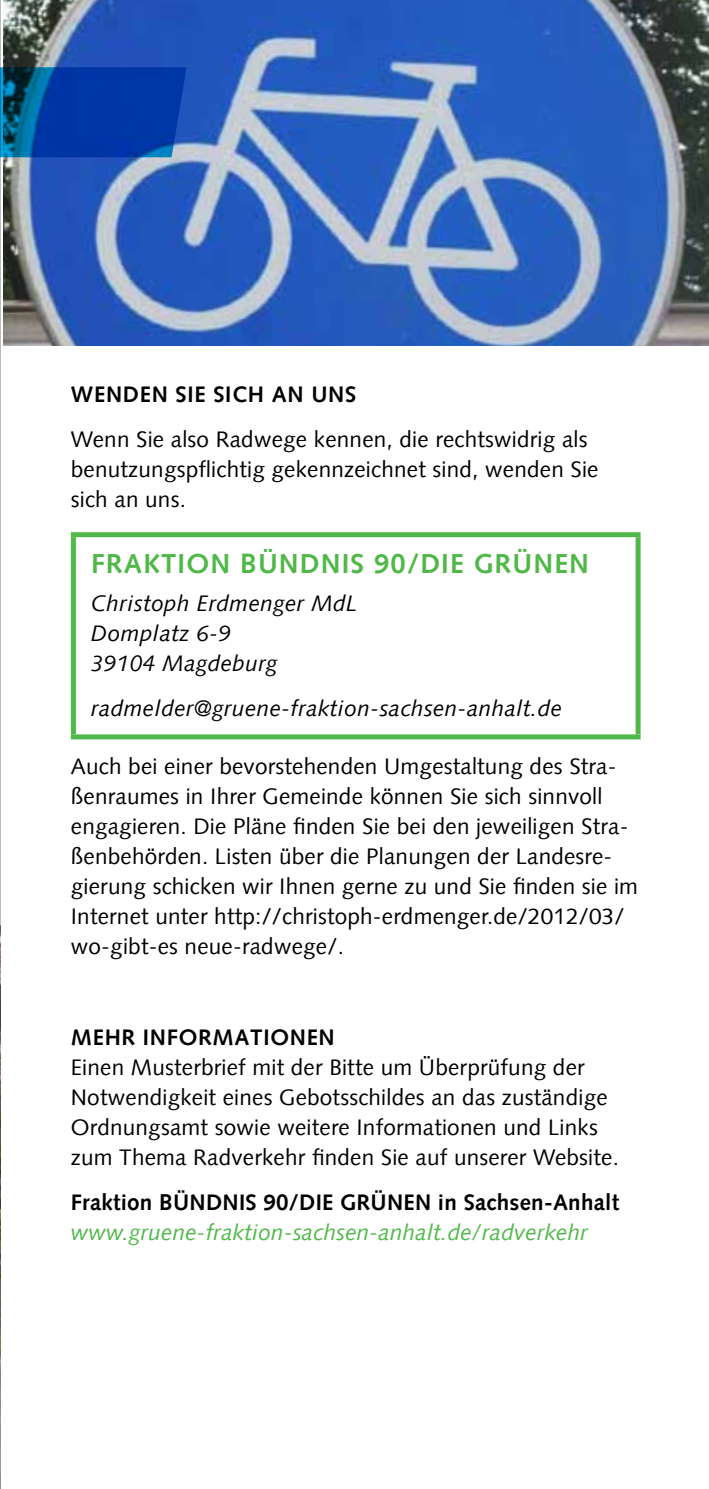
<style>
.page{position:relative;width:709px;height:1489px;background:#fff}
.page>*{position:absolute;margin:0;border:0;box-sizing:border-box;transform-origin:0 0}
.t1{font:700 27.5px "Syntax Com";letter-spacing:.04em;color:#50b848}
.t2{font:22.5px/30px "Syntax Com";letter-spacing:.01em;color:#000}
.t3{font:italic 22.5px/30px "Syntax Com";letter-spacing:.02em;color:#000}
.t4{font:700 22.5px "Syntax Com";letter-spacing:.03em;color:#000}
.t5{font:italic 22.5px "Syntax Com";letter-spacing:.01em;color:#50b848}
</style>
<div class="page">
<hr style="left:0;top:0;width:1px;height:1488px;background:#939598">
<div style="left:71px;top:532px;width:569px;height:5px;background:#50b848"></div>
<div style="left:71px;top:537px;width:5px;height:197px;background:#50b848"></div>
<div style="left:635px;top:537px;width:5px;height:197px;background:#50b848"></div>
<div style="left:71px;top:734px;width:569px;height:5px;background:#50b848"></div>
<img style="left:3px;top:0;width:706px;height:345px">
<svg style="left:0;top:67px;width:187px;height:90px;background:#03429f"></svg>
<img style="left:0;top:925px;width:1px;height:561px">
<p class="t4" style="left:71px;top:381px;width:285px">Wenden Sie sich an uns</p>
<p class="t2" style="left:71px;top:424px;width:529px">Wenn Sie also Radwege kennen, die rechtswidrig als benutzungspflichtig gekennzeichnet sind, wenden Sie sich an uns.</p>
<p class="t1" style="left:91px;top:547px;width:168px">fraktion BÜNDNI</p>
<p class="t1" style="left:350px;top:547px;width:85px">S 90/DIE</p>
<p class="t1" style="left:473px;top:547px;width:58px">GRÜNEN</p>
<p class="t3" style="left:91px;top:587px;width:268px">Christoph Erdmenger MdL<br>Domplatz 6-9<br>39104 Magdeburg</p>
<p class="t3" style="left:91px;top:692px;width:472px">radmelder@gruene-fraktion-sachsen-anhalt.de</p>
<p class="t2" style="left:71px;top:751px;width:568px">Auch bei einer bevorstehenden Umgestaltung des Stra&shy;ßenraumes in Ihrer Gemeinde können Sie sich sinnvoll engagieren. Die Pläne finden Sie bei den jeweiligen Stra&shy;ßenbehörden. Listen über die Planungen der Landesre&shy;gierung schicken wir Ihnen gerne zu und Sie finden sie im Internet unter http://christoph-erdmenger.de/2012/03/ wo-gibt-es neue-radwege/.</p>
<p class="t4" style="left:71px;top:1023px;width:265px">Mehr Informationen</p>
<p class="t2" style="left:71px;top:1051px;width:549px">Einen Musterbrief mit der Bitte um Überprüfung der Notwendigkeit eines Gebotsschildes an das zuständige Ordnungsamt sowie weitere Informationen und Links zum Thema Radverkehr finden Sie auf unserer Website.</p>
<p class="t4" style="left:71px;top:1188px;width:104px">Fraktion BÜNDNI</p>
<p class="t4" style="left:245px;top:1188px;width:66px">S 90/DIE</p>
<p class="t4" style="left:340px;top:1188px;width:46px">GRÜNEN</p>
<p class="t4" style="left:438px;top:1188px;width:183px">in Sachsen-Anhalt</p>
<p class="t5" style="left:71px;top:1218px;width:518px">www.gruene-fraktion-sachsen-anhalt.de/radverkehr</p>
</div>
